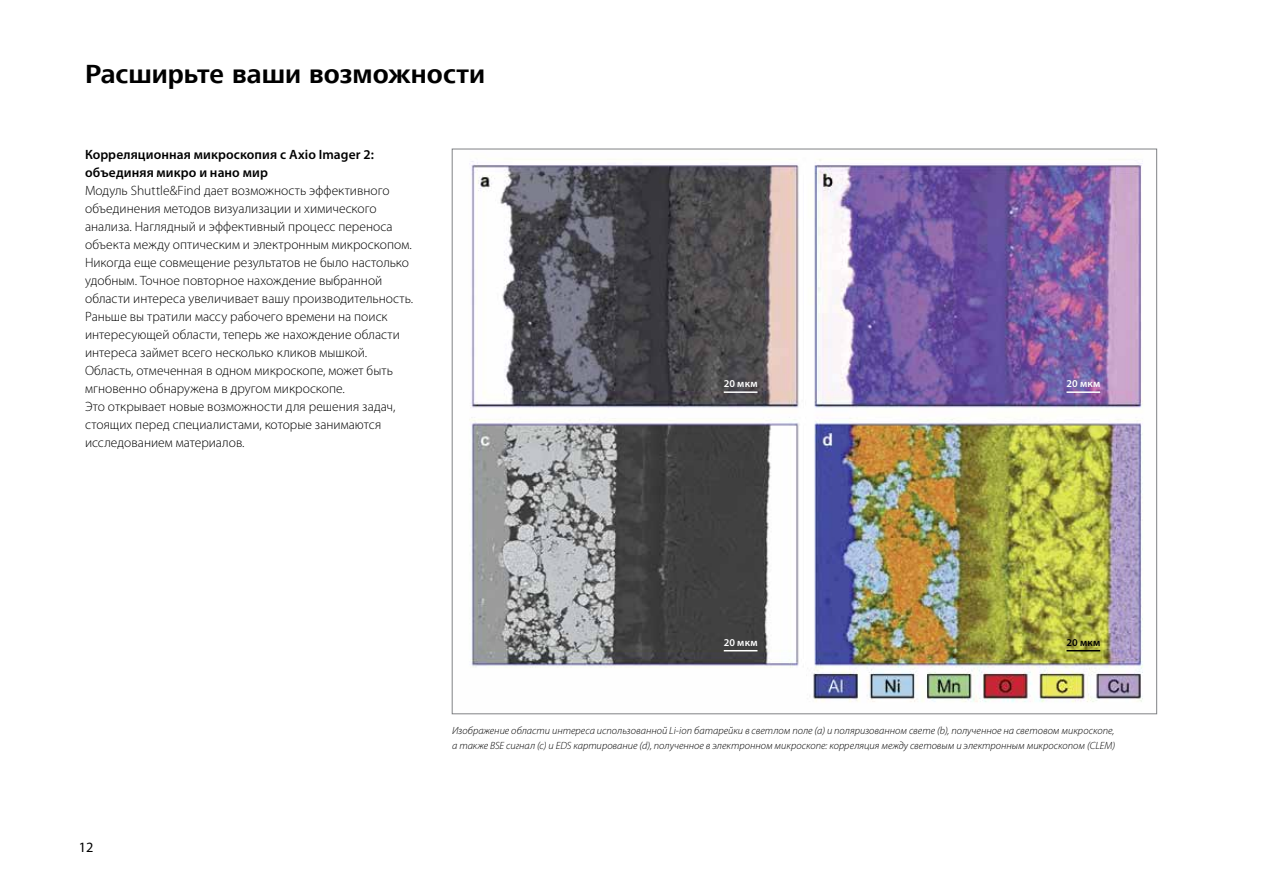
<style>
.page{position:relative;width:1263px;height:893px;background:#fff}
.page>*{position:absolute;margin:0;border:0;box-sizing:border-box;transform-origin:0 0}
.t1{font:700 27px "ZEISS Frutiger Next W1 G";color:#000}
.t2{font:14.25px "Myriad Pro";color:#000}
.t3{font:300 13.5px/18px "Myriad Pro";color:#000}
.t4{font:600 13.5px/18px "Myriad Pro";letter-spacing:.01em;color:#000}
.t5{font:italic 300 10.5px/15px "Myriad Pro";color:#000}
.t6{font:600 10.5px "Myriad Pro";letter-spacing:.02em;color:#fff}
.t7{font:600 10.5px "Myriad Pro";color:#000}
</style>
<div class="page">
<img style="left:469px;top:159px;width:674px;height:543px">
<hr style="left:724px;top:650px;width:33px;height:1px;background:#fff">
<hr style="left:724px;top:391px;width:33px;height:2px;background:#fff">
<hr style="left:1066px;top:650px;width:34px;height:1px;background:#000">
<hr style="left:1066px;top:391px;width:34px;height:2px;background:#fff">
<h1 class="t1" style="left:85px;top:59px;width:402px">Расширьте ваши возможности</h1>
<p class="t4" style="left:85px;top:145px;width:290px">Корреляционная микроскопия с Axio Imager 2: объединяя микро и нано мир</p>
<p class="t3" style="left:85px;top:181px;width:330px">Модуль Shuttle&amp;Find дает возможность эффективного объединения методов визуализации и химического анализа. Наглядный и эффективный процесс переноса объекта между оптическим и электронным микроскопом.<br>Никогда еще совмещение результатов не было настолько удобным. Точное повторное нахождение выбранной области интереса увеличивает вашу производительность.<br>Раньше вы тратили массу рабочего времени на поиск интересующей области, теперь же нахождение области интереса займет всего несколько кликов мышкой.<br>Область, отмеченная в одном микроскопе, может быть мгновенно обнаружена в другом микроскопе.<br>Это открывает новые возможности для решения задач, стоящих перед специалистами, которые занимаются исследованием материалов.</p>
<p class="t6" style="left:724px;top:377px;width:35px">20 мкм</p>
<p class="t6" style="left:724px;top:635px;width:35px">20 мкм</p>
<p class="t6" style="left:1066px;top:377px;width:35px">20 мкм</p>
<p class="t7" style="left:1066px;top:635px;width:35px">20 мкм</p>
<p class="t2" style="left:79px;top:838px;width:16px">12</p>
<p class="t5" style="left:452px;top:723px;width:664px">Изображение области интереса использованной Li-ion батарейки в светлом поле (a) и поляризованном свете (b), полученное на световом микроскопе, а также BSE сигнал (c) и EDS картирование (d), полученное в электронном микроскопе: корреляция между световым и электронным микроскопом (CLEM)</p>
</div>
